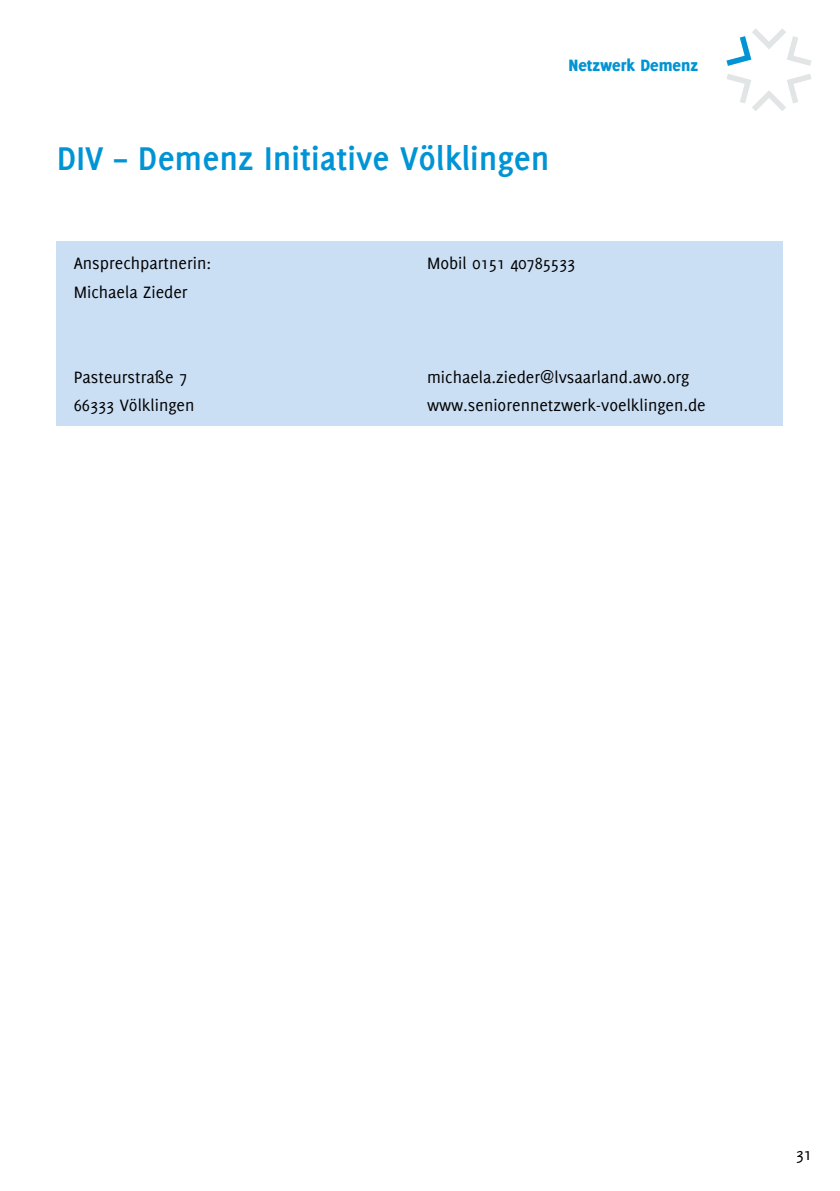
<style>
.page{position:relative;width:840px;height:1191px;background:#fff}
.page>*{position:absolute;margin:0;border:0;box-sizing:border-box;transform-origin:0 0}
.Headline_18_pt_Ressortfarbe{font:700 36px "Delicious";color:#0094d4}
.Fließtext_9_pt_normal_schwarz{font:18px "Delicious";color:#000}
.t1{font:800 18px "Delicious";color:#0094d4}
</style>
<div class="page">
<svg style="left:726px;top:28px;width:85px;height:38px"></svg>
<svg style="left:726px;top:74px;width:85px;height:37px"></svg>
<div style="left:57px;top:241px;width:725px;height:184px;background:#cadef4"></div>
<p class="t1" style="left:568px;top:54px;width:131px">Netzwerk Demenz</p>
<p class="Headline_18_pt_Ressortfarbe" style="left:57px;top:138px;width:494px">DIV – Demenz Initiative Völklingen</p>
<p class="Fließtext_9_pt_normal_schwarz" style="left:74px;top:253px;width:139px">Ansprechpartnerin:</p>
<p class="Fließtext_9_pt_normal_schwarz" style="left:74px;top:282px;width:115px">Michaela Zieder</p>
<p class="Fließtext_9_pt_normal_schwarz" style="left:74px;top:367px;width:115px">Pasteurstraße 7</p>
<p class="Fließtext_9_pt_normal_schwarz" style="left:74px;top:395px;width:122px">66333 Völklingen</p>
<p class="Fließtext_9_pt_normal_schwarz" style="left:427px;top:253px;width:149px">Mobil 0151 40785533</p>
<p class="Fließtext_9_pt_normal_schwarz" style="left:427px;top:367px;width:264px">michaela.zieder@lvsaarland.awo.org</p>
<p class="Fließtext_9_pt_normal_schwarz" style="left:427px;top:395px;width:280px">www.seniorennetzwerk-voelklingen.de</p>
<p class="Fließtext_9_pt_normal_schwarz" style="left:795px;top:1143px;width:17px">31</p>
</div>
